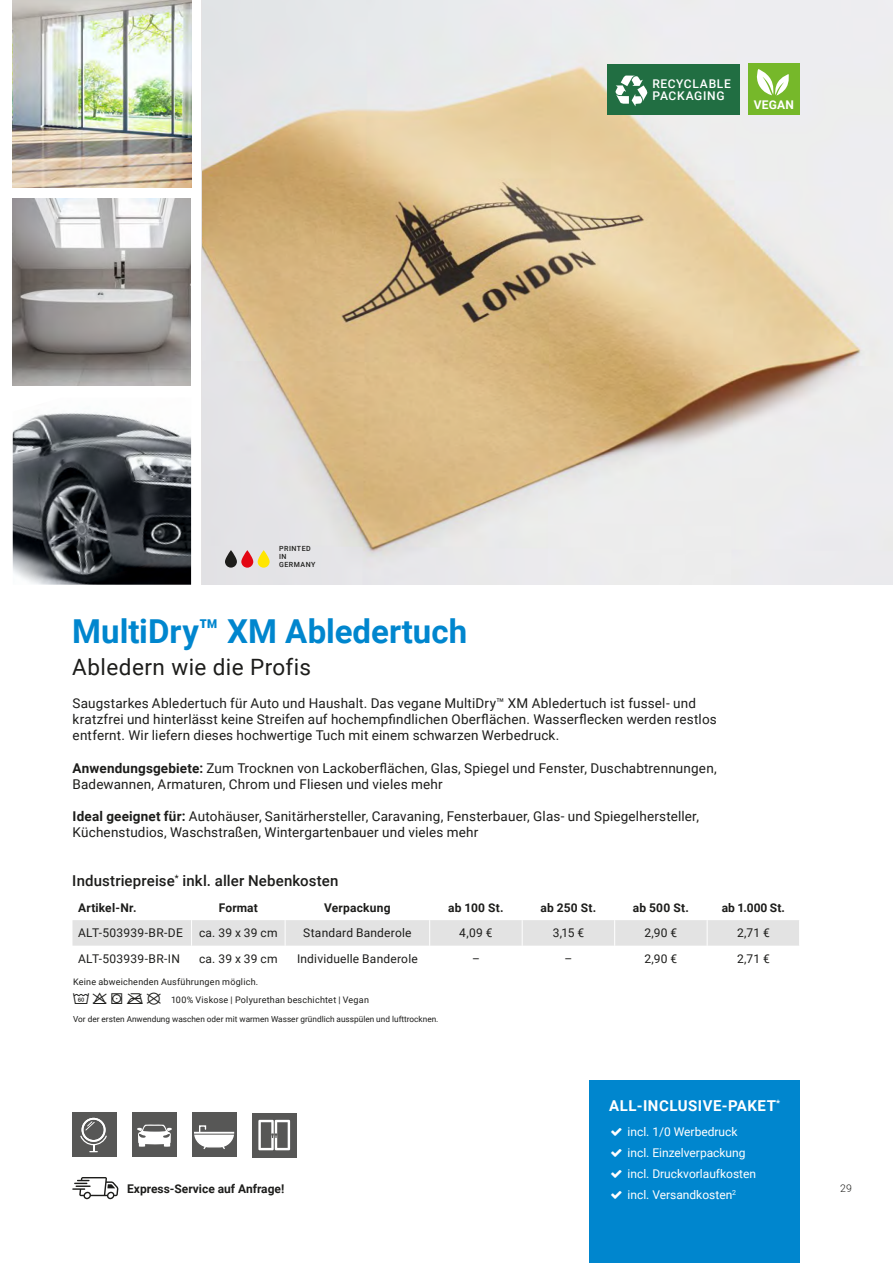
<style>
.page{position:relative;width:893px;height:1263px;background:#fff}
.page>*{position:absolute;margin:0;border:0;box-sizing:border-box;transform-origin:0 0}
.t1{font:700 33px "Roboto";color:#0086ce}
.t2{font:22.5px "Roboto";letter-spacing:.015em;color:#1d1d1b}
.t3{font:16.5px "ginetex symbols";color:#1d1d1b}
.t4{font:500 15px "Roboto";letter-spacing:.01em;color:#1d1d1b}
.t5{font:700 15px "Roboto";letter-spacing:.035em;color:#fff}
.t6{font:13.5px/16.2px "Roboto";letter-spacing:.01em;color:#1d1d1b}
.t7{font:12px "Roboto";letter-spacing:.015em;color:#1d1d1b}
.t8{font:700 12px "Roboto";letter-spacing:.005em;color:#1d1d1b}
.t9{font:12px/21px "Roboto";color:#fff}
.t10{font:500 12px/12px "Roboto";letter-spacing:.055em;color:#fff}
.t11{font:700 12px "Roboto";letter-spacing:.02em;color:#fff}
.t12{font:300 10.5px "Roboto";color:#1d1d1b}
.t13{font:9px "Roboto";letter-spacing:.025em;color:#1d1d1b}
.t14{font:8.25px "Roboto";color:#1d1d1b}
.t15{font:500 7.05px/7.8px "Roboto";letter-spacing:.065em;color:#1d1d1b}
.t16{font:7.05px "Roboto";color:#fff}
.s1{font-weight:700}
</style>
<div class="page">
<img style="left:203px;top:0;width:690px;height:585px">
<svg style="left:225px;top:550px;width:45px;height:18px"></svg>
<svg style="left:72px;top:1177px;width:46px;height:22px"></svg>
<div style="left:608px;top:64px;width:132px;height:51px;background:#216e42"></div>
<svg style="left:615px;top:76px;width:33px;height:30px"></svg>
<div style="left:748px;top:64px;width:51px;height:51px;background:#76b82a"></div>
<svg style="left:756px;top:69px;width:33px;height:27px"></svg>
<div style="left:192px;top:1113px;width:44px;height:44px;background:#575756"></div>
<svg style="left:194px;top:1125px;width:41px;height:25px"></svg>
<hr style="left:194px;top:1134px;width:40px;height:1px;background:#575756">
<div style="left:132px;top:1113px;width:45px;height:44px;background:#575756"></div>
<svg style="left:137px;top:1124px;width:35px;height:23px"></svg>
<div style="left:252px;top:1113px;width:45px;height:44px;background:#575756"></div>
<svg style="left:258px;top:1120px;width:32px;height:30px"></svg>
<div style="left:72px;top:1113px;width:45px;height:44px;background:#575756"></div>
<svg style="left:80px;top:1118px;width:27px;height:34px"></svg>
<img style="left:13px;top:0;width:178px;height:188px">
<img style="left:13px;top:199px;width:178px;height:187px">
<img style="left:13px;top:412px;width:178px;height:173px">
<div style="left:72px;top:920px;width:727px;height:26px;background:#e3e3e3"></div>
<div style="left:590px;top:1080px;width:210px;height:183px;background:#0086ce"></div>
<p class="t10" style="left:652px;top:77px;width:80px">RECYCLABLE<br>PACKAGING</p>
<p class="t11" style="left:754px;top:96px;width:42px">VEGAN</p>
<p class="t15" style="left:279px;top:545px;width:38px">PRINTED<br>IN<br>GERMANY</p>
<h1 class="t1" style="left:72px;top:608px;width:396px">MultiDry™ XM Abledertuch</h1>
<h2 class="t2" style="left:72px;top:651px;width:240px">Abledern wie die Profis</h2>
<p class="t6" style="left:73px;top:694px;width:646px">Saugstarkes Abledertuch für Auto und Haushalt. Das vegane MultiDry™ XM Abledertuch ist fussel- und kratzfrei und hinterlässt keine Streifen auf hochempfindlichen Oberflächen. Wasserflecken werden restlos entfernt. Wir liefern dieses hochwertige Tuch mit einem schwarzen Werbedruck.</p>
<p class="t6" style="left:73px;top:759px;width:646px"><span class="s1">Anwendungsgebiete:</span> Zum Trocknen von Lackoberflächen, Glas, Spiegel und Fenster, Duschabtrennungen,<br>Badewannen, Armaturen, Chrom und Fliesen und vieles mehr</p>
<p class="t6" style="left:73px;top:808px;width:628px"><span class="s1">Ideal geeignet für:</span> Autohäuser, Sanitärhersteller, Caravaning, Fensterbauer, Glas- und Spiegelhersteller,<br>Küchenstudios, Waschstraßen, Wintergartenbauer und vieles mehr</p>
<p class="t4" style="left:72px;top:870px;width:268px">Industriepreise<sup>*</sup> inkl. aller Nebenkosten</p>
<p class="t8" style="left:78px;top:899px;width:60px">Artikel-Nr.</p>
<p class="t8" style="left:219px;top:899px;width:40px">Format</p>
<p class="t8" style="left:324px;top:899px;width:68px">Verpackung</p>
<p class="t8" style="left:448px;top:899px;width:57px">ab 100 St.</p>
<p class="t8" style="left:540px;top:899px;width:57px">ab 250 St.</p>
<p class="t8" style="left:633px;top:899px;width:58px">ab 500 St.</p>
<p class="t8" style="left:722px;top:899px;width:65px">ab 1.000 St.</p>
<p class="t7" style="left:78px;top:925px;width:106px">ALT-503939-BR-DE</p>
<p class="t7" style="left:199px;top:925px;width:80px">ca. 39 x 39 cm</p>
<p class="t7" style="left:303px;top:925px;width:110px">Standard Banderole</p>
<p class="t7" style="left:459px;top:925px;width:35px">4,09 €</p>
<p class="t7" style="left:553px;top:925px;width:33px">3,15 €</p>
<p class="t7" style="left:644px;top:925px;width:34px">2,90 €</p>
<p class="t7" style="left:737px;top:925px;width:34px">2,71 €</p>
<p class="t7" style="left:78px;top:950px;width:103px">ALT-503939-BR-IN</p>
<p class="t7" style="left:199px;top:950px;width:80px">ca. 39 x 39 cm</p>
<p class="t7" style="left:297px;top:950px;width:122px">Individuelle Banderole</p>
<p class="t7" style="left:472px;top:950px;width:9px">–</p>
<p class="t7" style="left:564px;top:950px;width:9px">–</p>
<p class="t7" style="left:644px;top:950px;width:34px">2,90 €</p>
<p class="t7" style="left:737px;top:950px;width:34px">2,71 €</p>
<p class="t13" style="left:73px;top:975px;width:187px">Keine abweichenden Ausführungen möglich.</p>
<p class="t3" style="left:73px;top:993px;width:52px">✔□▲</p>
<p class="t13" style="left:171px;top:993px;width:199px">100% Viskose | Polyurethan beschichtet | Vegan</p>
<p class="t14" style="left:73px;top:1013px;width:367px">Vor der ersten Anwendung waschen oder mit warmen Wasser gründlich ausspülen und lufttrocknen.</p>
<p class="t5" style="left:609px;top:1095px;width:172px">ALL-INCLUSIVE-PAKET<sup>*</sup></p>
<p class="t9" style="left:627px;top:1121px;width:130px">incl. 1/0 Werbedruck incl. Einzelverpackung incl. Druckvorlaufkosten incl. Versandkosten</p>
<p class="t8" style="left:127px;top:1180px;width:159px">Express-Service auf Anfrage!</p>
<p class="t16" style="left:732px;top:1188px;width:5px">2</p>
<p class="t12" style="left:840px;top:1181px;width:13px">29</p>
</div>
